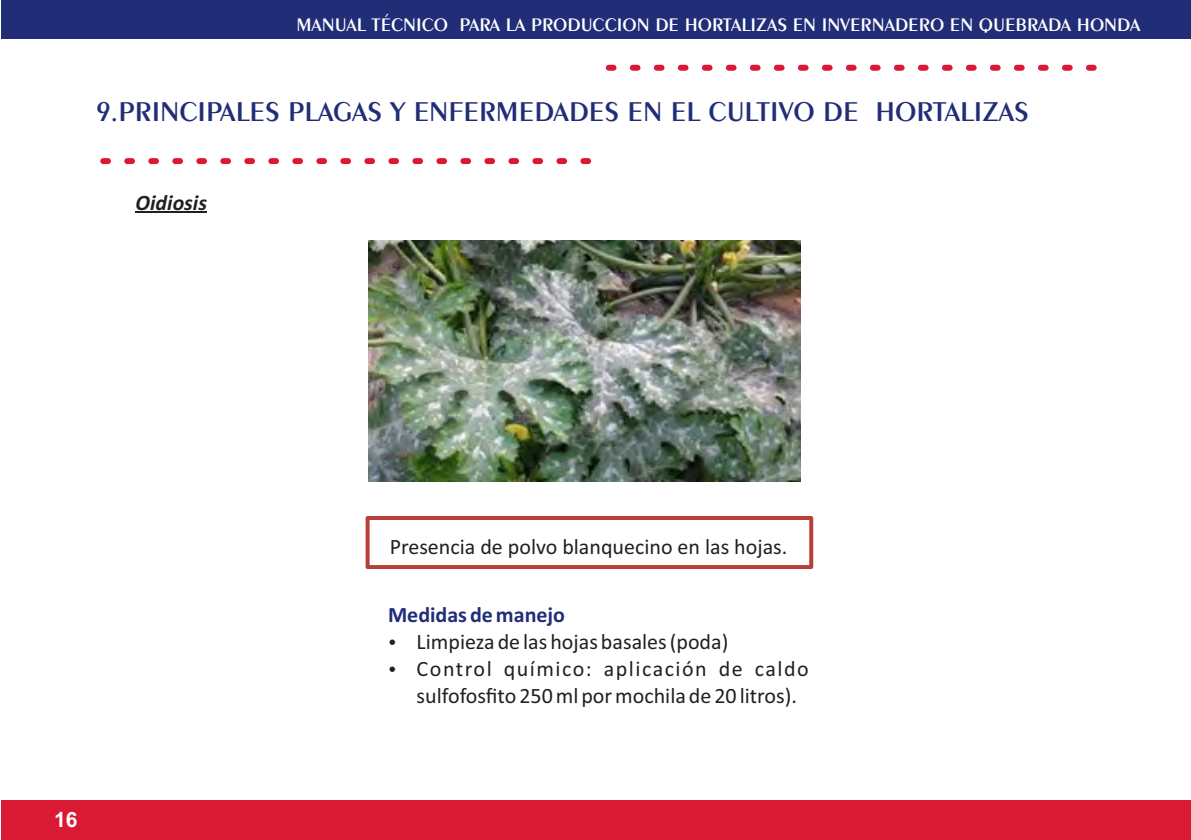
<style>
.page{position:relative;width:1191px;height:840px;background:#fff}
.page>*{position:absolute;margin:0;border:0;box-sizing:border-box;transform-origin:0 0}
.t1{font:600 28.8px "Exotic 350 BT";color:#212d77}
.t2{font:22px/26.8px "Calibri";color:#231f20}
.t3{font:700 22px "Calibri";color:#212d77}
.t4{font:italic 700 22px "Calibri";color:#231f20}
.t5{font:700 21px "Arial";color:#fff}
.t6{font:600 19.2px "Exotic 350 BT";color:#fff}
</style>
<div class="page">
<div style="left:1px;top:799px;width:1190px;height:40px;background:#da1935"></div>
<div style="left:1px;top:0;width:1190px;height:39px;background:#212d77"></div>
<svg style="left:605px;top:64px;width:492px;height:7px"></svg>
<svg style="left:100px;top:158px;width:492px;height:7px"></svg>
<hr style="left:135px;top:211px;width:72px;height:1px;background:#231f20">
<div style="left:365px;top:515px;width:448px;height:53px;background:#fff;border:4px solid #b8403a"></div>
<img style="left:368px;top:240px;width:432px;height:241px">
<p class="t6" style="left:296px;top:17px;width:845px">MANUAL TÉCNICO PARA LA PRODUCCION DE HORTALIZAS EN INVERNADERO EN QUEBRADA HONDA</p>
<h1 class="t1" style="left:97px;top:99px;width:933px">9. PRINCIPALES PLAGAS Y ENFERMEDADES EN EL CULTIVO DE HORTALIZAS</h1>
<p class="t4" style="left:135px;top:193px;width:73px">Oidiosis</p>
<p class="t5" style="left:54px;top:811px;width:25px">16</p>
<p class="t2" style="left:390px;top:534px;width:399px">Presencia de polvo blanquecino en las hojas.</p>
<p class="t3" style="left:388px;top:605px;width:178px">Medidas de manejo</p>
<p class="t2" style="left:416px;top:630px;width:393px">Limpieza de las hojas basales (poda)<br>Control químico: aplicación de caldo sulfofosfito 250 ml por mochila de 20 litros).</p>
</div>
